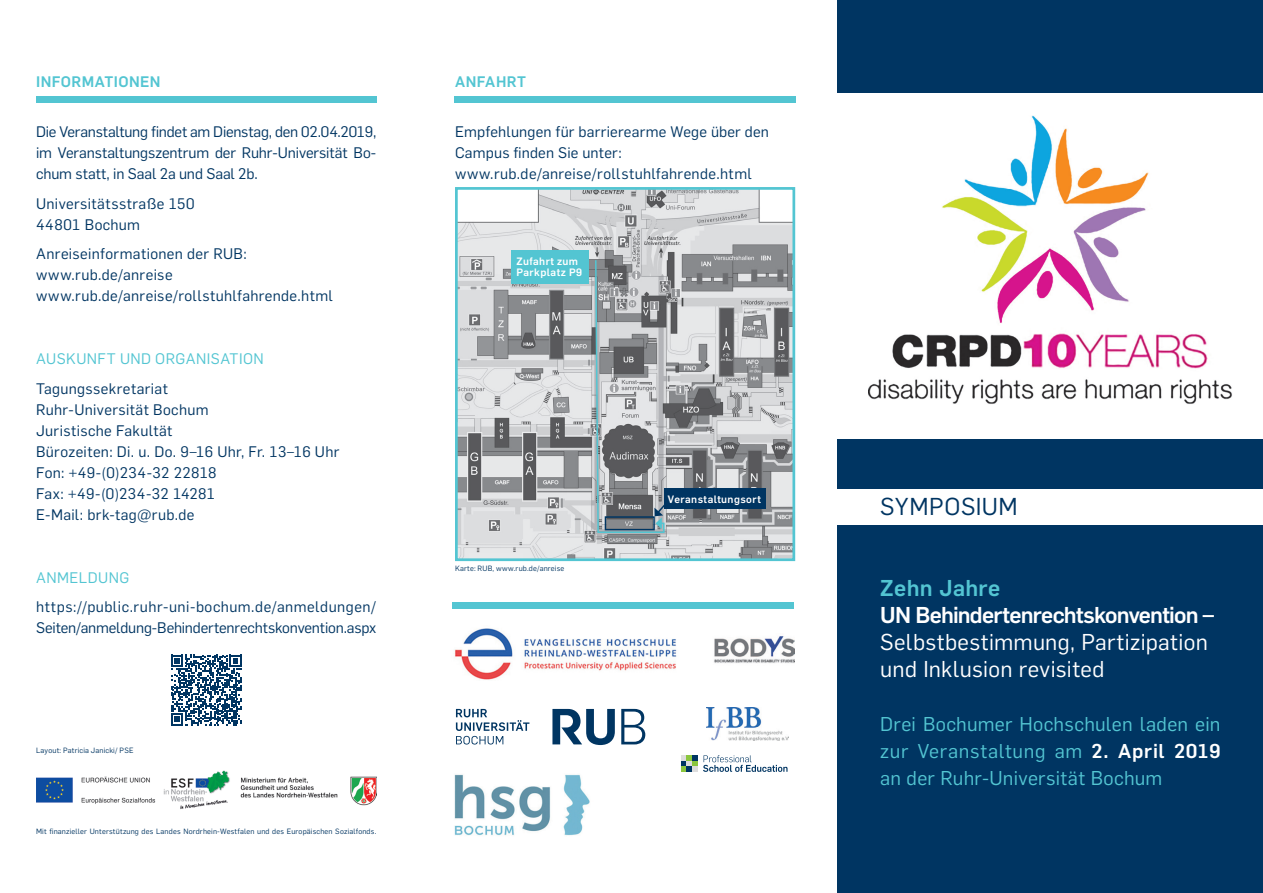
<style>
.page{position:relative;width:1263px;height:893px;background:#fff}
.page>*{position:absolute;margin:0;border:0;box-sizing:border-box;transform-origin:0 0}
.t1{font:24px "Rub Flama";letter-spacing:.015em;color:#003562}
.t2{font:22.5px/27px "Rub Flama";letter-spacing:.015em;color:#fff}
.t3{font:700 22.5px "Rub Flama";letter-spacing:-.035em;color:#fff}
.t4{font:700 22.5px "Rub Flama";letter-spacing:.015em;color:#53c5d2}
.t5{font:19.65px/27px "Rub Flama";letter-spacing:.02em;color:#53c5d2;text-align:justify}
.t6{font:15px/21px "Rub Flama";letter-spacing:.02em;color:#003562}
.t7{font:15px/21px "Rub Flama";letter-spacing:-.005em;color:#003562}
.t8{font:15px "Rub Flama";letter-spacing:.03em;color:#53c5d2}
.t9{font:700 15px "Rub Flama";letter-spacing:.025em;color:#53c5d2}
.t10{font:700 10.5px/10.5px "Rub Flama";letter-spacing:.04em;color:#fff}
.t11{font:7.5px "Rub Flama";letter-spacing:.025em;color:#003562}
.s1{font-weight:700;color:#fff}
</style>
<div class="page">
<div style="left:838px;top:0;width:425px;height:893px;background:#003562"></div>
<img style="left:707px;top:708px;width:81px;height:32px">
<img style="left:454px;top:774px;width:136px;height:62px">
<img style="left:454px;top:628px;width:223px;height:52px">
<svg style="left:621px;top:709px;width:24px;height:35px"></svg>
<svg style="left:552px;top:709px;width:63px;height:36px"></svg>
<svg style="left:456px;top:709px;width:73px;height:35px"></svg>
<svg style="left:681px;top:755px;width:106px;height:17px"></svg>
<div style="left:838px;top:489px;width:425px;height:36px;background:#fff"></div>
<div style="left:36px;top:96px;width:340px;height:7px;background:#53c5d2"></div>
<div style="left:454px;top:96px;width:342px;height:7px;background:#53c5d2"></div>
<svg style="left:171px;top:655px;width:71px;height:70px"></svg>
<img style="left:459px;top:191px;width:332px;height:366px">
<div style="left:455px;top:187px;width:340px;height:374px;border:3px solid #53c5d2"></div>
<img style="left:36px;top:770px;width:340px;height:39px">
<div style="left:511px;top:251px;width:77px;height:33px;background:#53c5d2"></div>
<div style="left:664px;top:488px;width:102px;height:21px;background:#003562"></div>
<svg style="left:594px;top:259px;width:75px;height:275px;background:#9c9fa2"></svg>
<img style="left:714px;top:636px;width:80px;height:27px">
<div style="left:452px;top:602px;width:342px;height:7px;background:#53c5d2"></div>
<div style="left:831px;top:94px;width:432px;height:345px;background:#fff"></div>
<img style="left:868px;top:116px;width:364px;height:288px">
<p class="t9" style="left:36px;top:70px;width:126px">INFORMATIONEN</p>
<p class="t6" style="left:36px;top:120px;width:342px;text-align:justify">Die Veranstaltung findet am Dienstag, den 02.04.2019, im Veranstaltungszentrum der Ruhr-Universität Bo&shy;chum statt, in Saal 2a und Saal 2b.</p>
<p class="t6" style="left:36px;top:192px;width:160px">Universitätsstraße 150<br>44801 Bochum</p>
<p class="t6" style="left:36px;top:242px;width:298px">Anreiseinformationen der RUB: www.rub.de/anreise www.rub.de/anreise/rollstuhlfahrende.html</p>
<p class="t8" style="left:36px;top:348px;width:229px">AUSKUNFT UND ORGANISATION</p>
<p class="t6" style="left:36px;top:377px;width:305px">Tagungssekretariat<br>Ruhr-Universität Bochum<br>Juristische Fakultät<br>Bürozeiten: Di. u. Do. 9–16 Uhr, Fr. 13–16 Uhr<br>Fon: +49-(0)234-32 22818<br>Fax: +49-(0)234-32 14281<br>E-Mail: brk-tag@rub.de</p>
<p class="t8" style="left:36px;top:567px;width:95px">ANMELDUNG</p>
<p class="t7" style="left:36px;top:595px;width:342px">https://public.ruhr-uni-bochum.de/anmeldungen/<br>Seiten/anmeldung-Behindertenrechtskonvention.aspx</p>
<p class="t11" style="left:36px;top:745px;width:99px">Layout: Patricia Janicki/ PSE</p>
<p class="t11" style="left:36px;top:826px;width:342px">Mit finanzieller Unterstützung des Landes Nordrhein-Westfalen und des Europäischen Sozialfonds.</p>
<p class="t9" style="left:455px;top:70px;width:73px">ANFAHRT</p>
<p class="t6" style="left:455px;top:120px;width:315px">Empfehlungen für barrierearme Wege über den<br>Campus finden Sie unter: www.rub.de/anreise/rollstuhlfahrende.html</p>
<p class="t10" style="left:516px;top:256px;width:67px">Zufahrt zum<br>Parkplatz P9</p>
<p class="t11" style="left:455px;top:563px;width:111px">Karte: RUB, www.rub.de/anreise</p>
<p class="t10" style="left:668px;top:493px;width:94px">Veranstaltungsort</p>
<h1 class="t1" style="left:880px;top:490px;width:139px">SYMPOSIUM</h1>
<h2 class="t4" style="left:880px;top:572px;width:122px">Zehn Jahre</h2>
<h2 class="t3" style="left:880px;top:599px;width:335px">UN Behindertenrechtskonvention –</h2>
<h2 class="t2" style="left:880px;top:628px;width:329px">Selbstbestimmung, Partizipation und Inklusion revisited</h2>
<h3 class="t5" style="left:880px;top:710px;width:342px">Drei Bochumer Hochschulen laden ein zur Veranstaltung am <span class="s1">2. April 2019 </span>an der Ruhr-Universität Bochum</h3>
</div>
